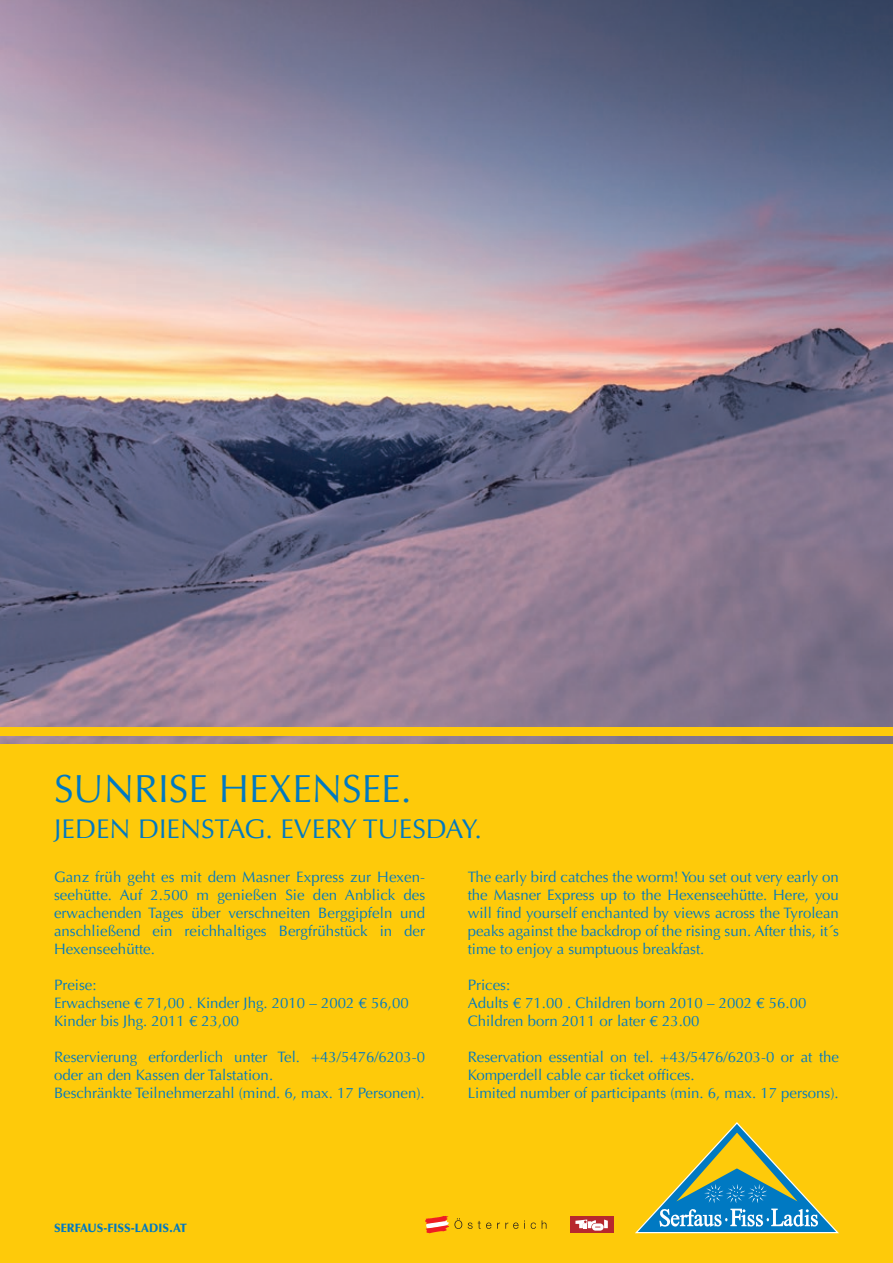
<style>
.page{position:relative;width:893px;height:1263px;background:#fff}
.page>*{position:absolute;margin:0;border:0;box-sizing:border-box;transform-origin:0 0}
.t1{font:39px "Optima LT";color:#0079c2}
.t2{font:27px "Optima LT";color:#0079c2}
.t3{font:15px/18px "Optima LT";color:#0079c2}
.t4{font:900 12px "Optima LT";color:#0079c2}
</style>
<div class="page">
<img style="left:0;top:0;width:893px;height:744px">
<div style="left:0;top:744px;width:893px;height:519px;background:#feca0a"></div>
<div style="left:0;top:727px;width:893px;height:9px;background:#feca0a"></div>
<svg style="left:635px;top:1122px;width:204px;height:111px"></svg>
<svg style="left:468px;top:1221px;width:23px;height:8px"></svg>
<svg style="left:497px;top:1220px;width:28px;height:9px"></svg>
<svg style="left:531px;top:1222px;width:5px;height:7px"></svg>
<svg style="left:542px;top:1220px;width:4px;height:9px"></svg>
<svg style="left:425px;top:1216px;width:37px;height:17px"></svg>
<div style="left:570px;top:1216px;width:43px;height:17px;background:#b7282e"></div>
<svg style="left:575px;top:1219px;width:33px;height:11px"></svg>
<h1 class="t1" style="left:54px;top:766px;width:359px">SUNRISE HEXENSEE.</h1>
<h2 class="t2" style="left:54px;top:813px;width:429px">JEDEN DIENSTAG. Every Tu esday.</h2>
<p class="t3" style="left:54px;top:868px;width:373px;text-align:justify">Ganz früh geht es mit dem Masner Express zur Hexen&shy;seehütte. Auf 2.500 m genießen Sie den Anblick des erwachenden Tages über verschneiten Berggipfeln und anschließend ein reichhaltiges Bergfrühstück in der H exenseehütte.</p>
<p class="t3" style="left:54px;top:976px;width:356px">Preise:<br>Erwachsene € 71,00 . Kinder Jhg. 2010 – 2002 € 56,00<br>Kinder bis Jhg. 2011 € 23,00</p>
<p class="t3" style="left:54px;top:1048px;width:373px">Reservierung erforderlich unter Tel. +43/5476/6203-0 oder an den Kassen der Talstation.<br>Beschränkte Teilnehmerzahl (mind. 6, max. 17 Personen).</p>
<p class="t3" style="left:468px;top:868px;width:373px;text-align:justify">The early bird catches the worm! You set out very early on the Masner Express up to the H exenseehütte. H ere, you will find yourself enchanted by views across the Tyrolean peaks against the backdrop of the rising sun. After this, it´s time to enjoy a sumptuous breakfast.</p>
<p class="t3" style="left:468px;top:976px;width:340px">Prices:<br>Adults € 71.00 . Children born 2010 – 2002 € 56.00<br>Children born 2011 or later € 23.00</p>
<p class="t3" style="left:468px;top:1048px;width:373px">Reservation essential on tel. +43/5476/6203-0 or at the<br>Komperdell cable car ticket offices.<br>Limited number of participants (min. 6, max. 17 persons).</p>
<p class="t4" style="left:54px;top:1221px;width:134px">SERFAUS-FISS-LADIS.AT</p>
</div>
